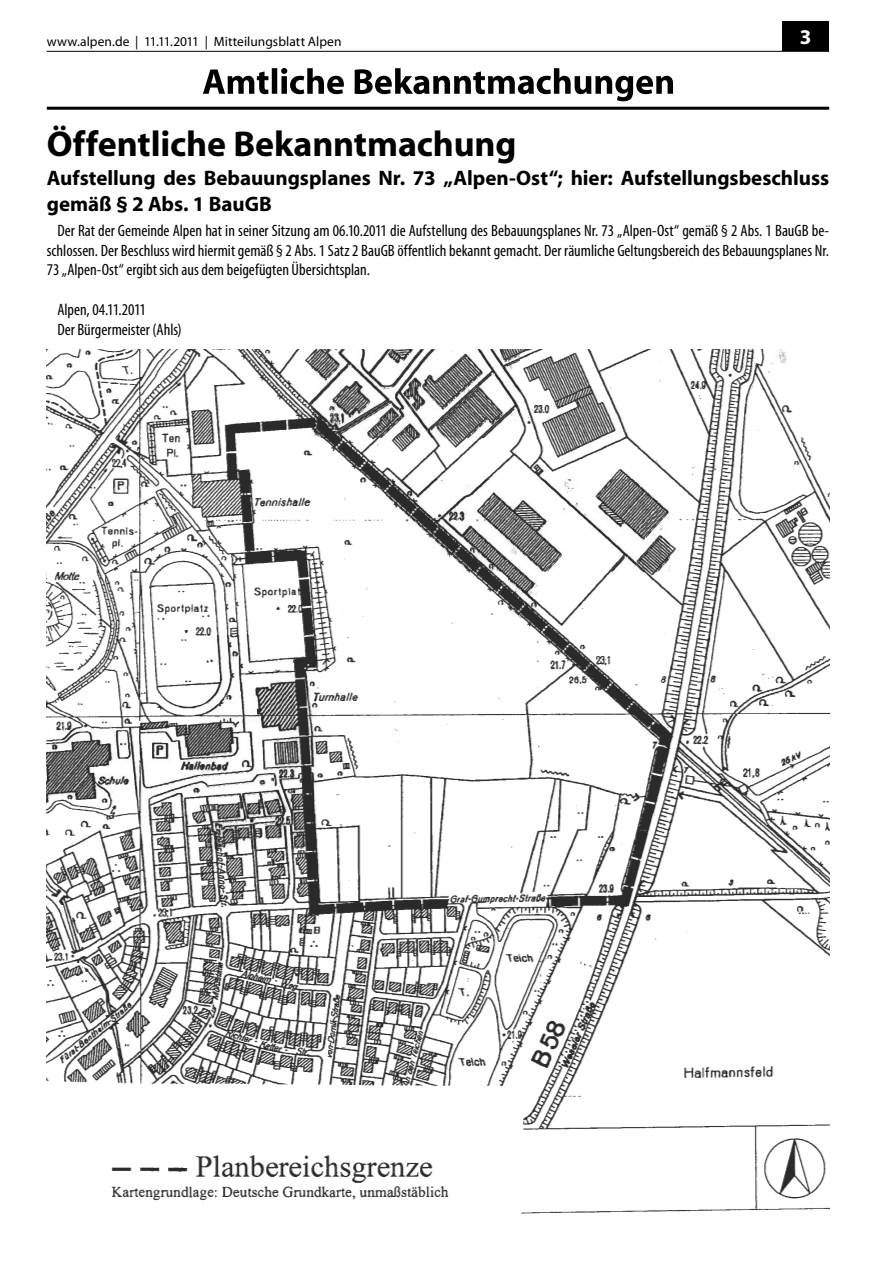
<style>
.page{position:relative;width:893px;height:1263px;background:#fff}
.page>*{position:absolute;margin:0;border:0;box-sizing:border-box;transform-origin:0 0}
.t1{font:700 36px "Myriad";letter-spacing:-.005em;color:#000}
.t2{font:700 21px/25.2px "Myriad";color:#000}
.t3{font:700 21px "Myriad";color:#fff}
.t4{font:condensed 16.5px/19.8px "Myriad";color:#000;text-align:justify}
.t5{font:13.5px "Myriad";color:#000}
</style>
<div class="page">
<div style="left:782px;top:21px;width:47px;height:30px;background:#000"></div>
<hr style="left:47px;top:51px;width:782px;height:1px;background:#000">
<hr style="left:47px;top:107px;width:782px;height:3px;background:#000">
<svg style="left:203px;top:68px;width:470px;height:33px"></svg>
<img style="left:47px;top:349px;width:782px;height:865px">
<p class="t5" style="left:47px;top:35px;width:296px">www.alpen.de | 11.11.2011 | Mitteilungsblatt Alpen</p>
<p class="t3" style="left:800px;top:26px;width:13px">3</p>
<h1 class="t1" style="left:47px;top:125px;width:471px">Öffentliche Bekanntmachung</h1>
<p class="t2" style="left:47px;top:166px;width:784px">Aufstellung des Bebauungsplanes Nr. 73 „Alpen-Ost“; hier: Aufstellungsbeschluss gemäß § 2 Abs. 1 BauGB</p>
<p class="t4" style="left:47px;top:221px;width:784px;text-indent:11px">Der Rat der Gemeinde Alpen hat in seiner Sitzung am 06.10.2011 die Aufstellung des Bebauungsplanes Nr. 73 „Alpen-Ost“ gemäß § 2 Abs. 1 BauGB be&shy;schlossen. Der Beschluss wird hiermit gemäß § 2 Abs. 1 Satz 2 BauGB öffentlich bekannt gemacht. Der räumliche Geltungsbereich des Bebauungsplanes Nr.<br>73 „Alpen-Ost“ ergibt sich aus dem beigefügten Übersichtsplan.</p>
<p class="t4" style="left:57px;top:300px;width:126px">Alpen, 04.11.2011<br>Der Bürgermeister (Ahls)</p>
</div>
